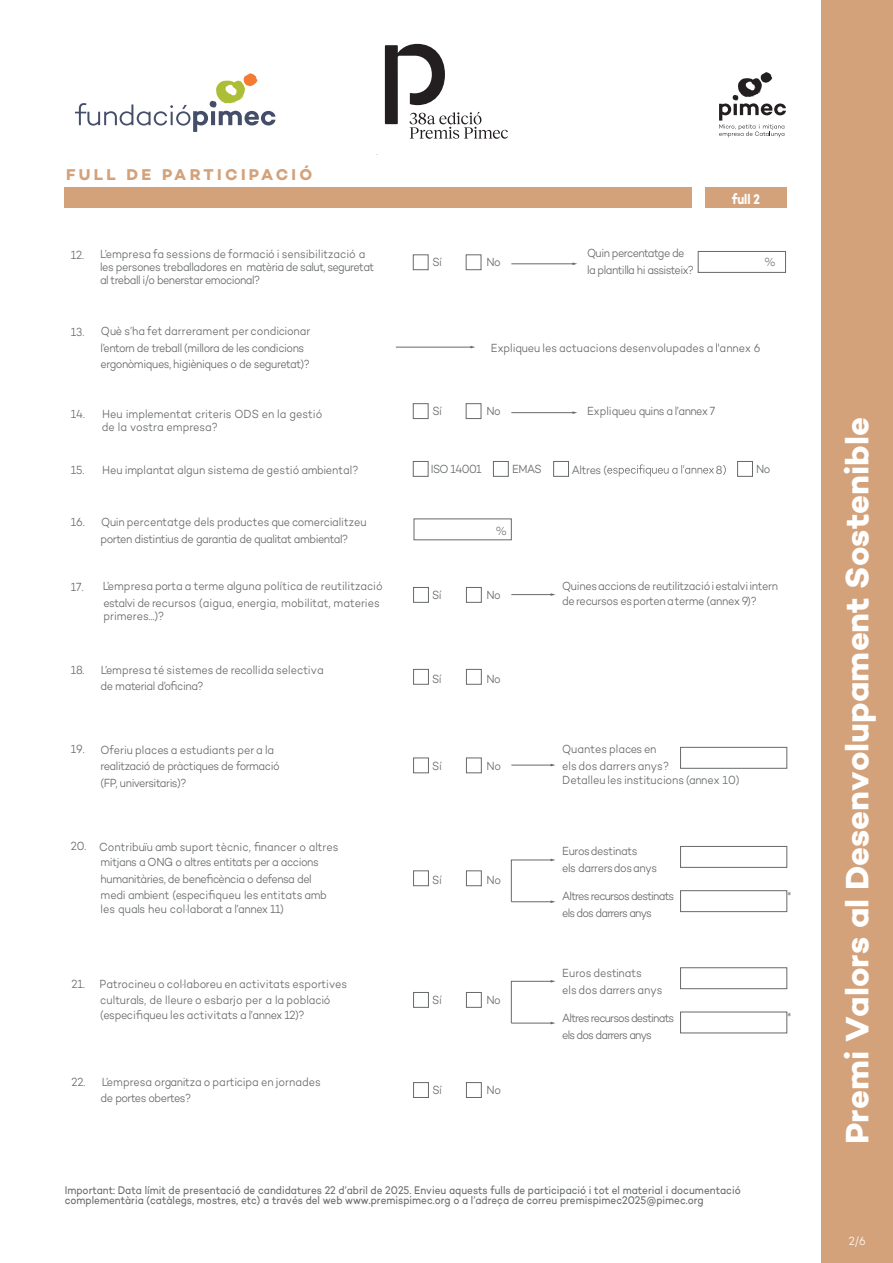
<style>
.page{position:relative;width:893px;height:1263px;background:#fff}
.page>*{position:absolute;margin:0;border:0;box-sizing:border-box;transform-origin:0 0}
.t1{font:700 33px "Campton";color:#fff}
.t2{font:700 15.9px "Campton";letter-spacing:.21em;color:#d3a27b}
.t3{font:700 14.25px "Campton";color:#fff;scale:.8 1}
.t4{font:300 12px/16.5px "Campton";color:#66696a;scale:.9 1}
.t5{font:300 12px/16.5px "Campton";letter-spacing:-.03em;color:#66696a;scale:.9 1}
.t6{font:300 12px/16.5px "Campton";letter-spacing:-.075em;color:#66696a;scale:.9 1}
.t7{font:300 12px/16.5px "Campton";letter-spacing:-.05em;color:#66696a;scale:.9 1}
.t8{font:300 12px "Campton";color:#fff;scale:.89 1}
.t9{font:11.25px/10.2px "Campton";color:#66696a;scale:.89 1}
</style>
<div class="page">
<div style="left:821px;top:0;width:72px;height:1263px;background:#d3a27b"></div>
<div style="left:64px;top:187px;width:628px;height:21px;background:#d3a27b"></div>
<div style="left:705px;top:187px;width:82px;height:21px;background:#d3a27b"></div>
<div style="left:414px;top:519px;width:98px;height:21px;border:1px solid #66696a"></div>
<div style="left:680px;top:747px;width:107px;height:21px;border:1px solid #66696a"></div>
<hr style="left:511px;top:765px;width:40px;height:1px;background:#66696a">
<svg style="left:413px;top:757px;width:69px;height:16px"></svg>
<hr style="left:511px;top:594px;width:40px;height:1px;background:#66696a">
<svg style="left:413px;top:587px;width:69px;height:16px"></svg>
<svg style="left:413px;top:669px;width:69px;height:16px"></svg>
<div style="left:680px;top:846px;width:107px;height:21px;border:1px solid #66696a"></div>
<div style="left:680px;top:890px;width:107px;height:22px;border:1px solid #66696a"></div>
<svg style="left:511px;top:859px;width:44px;height:44px"></svg>
<svg style="left:413px;top:870px;width:69px;height:16px"></svg>
<div style="left:680px;top:967px;width:107px;height:22px;border:1px solid #66696a"></div>
<svg style="left:511px;top:980px;width:44px;height:44px"></svg>
<svg style="left:413px;top:992px;width:69px;height:16px"></svg>
<svg style="left:413px;top:1082px;width:69px;height:16px"></svg>
<hr style="left:396px;top:347px;width:75px;height:1px;background:#66696a">
<div style="left:698px;top:251px;width:88px;height:22px;border:1px solid #66696a"></div>
<hr style="left:511px;top:264px;width:62px;height:1px;background:#66696a">
<svg style="left:413px;top:254px;width:68px;height:16px"></svg>
<div style="left:413px;top:461px;width:15px;height:16px;border:1px solid #66696a"></div>
<div style="left:493px;top:461px;width:16px;height:16px;border:1px solid #66696a"></div>
<div style="left:553px;top:461px;width:16px;height:16px;border:1px solid #66696a"></div>
<div style="left:737px;top:461px;width:16px;height:16px;border:1px solid #66696a"></div>
<hr style="left:511px;top:412px;width:62px;height:1px;background:#66696a">
<svg style="left:572px;top:411px;width:5px;height:3px"></svg>
<svg style="left:413px;top:403px;width:68px;height:16px"></svg>
<svg style="left:716px;top:343px;width:3px;height:9px"></svg>
<svg style="left:607px;top:464px;width:119px;height:12px"></svg>
<svg style="left:75px;top:73px;width:200px;height:59px"></svg>
<svg style="left:719px;top:72px;width:67px;height:65px"></svg>
<svg style="left:385px;top:44px;width:123px;height:95px"></svg>
<h2 class="t2" style="left:66px;top:165px;width:248px">FULL DE PARTICIPACIÓ</h2>
<p class="t5" style="left:71px;top:246px;width:16px">12.</p>
<p class="t5" style="left:100px;top:247px;width:306px;line-height:12.9px">L’empresa fa sessions de formació i sensibilització a les persones treballadores en matèria de salut, seguretat al treball i/o benerstar emocional?</p>
<p class="t5" style="left:71px;top:323px;width:16px">13.</p>
<p class="t5" style="left:71px;top:406px;width:17px">14.</p>
<p class="t5" style="left:101px;top:323px;width:235px">Què s’ha fet darrerament per condicionar l’entorn de treball (millora de les condicions</p>
<p class="t5" style="left:101px;top:356px;width:234px">ergonòmiques, higièniques o de seguretat)?</p>
<p class="t4" style="left:102px;top:407px;width:246px;line-height:12.9px">Heu implementat criteris ODS en la gestió de la vostra empresa?</p>
<p class="t5" style="left:432px;top:254px;width:12px">Sí</p>
<p class="t5" style="left:486px;top:254px;width:18px">No</p>
<p class="t7" style="left:587px;top:245px;width:120px">Quin percentatge de la plantilla hi assisteix?</p>
<p class="t3" style="left:732px;top:190px;width:36px">full 2</p>
<p class="t5" style="left:764px;top:254px;width:15px">%</p>
<p class="t4" style="left:491px;top:339px;width:301px">Expliqueu les actuacions desenvolupades a annex 6</p>
<p class="t5" style="left:432px;top:403px;width:12px">Sí</p>
<p class="t5" style="left:486px;top:403px;width:18px">No</p>
<p class="t5" style="left:587px;top:403px;width:144px">Expliqueu quins a l’annex 7</p>
<p class="t5" style="left:71px;top:461px;width:17px">15.</p>
<p class="t4" style="left:102px;top:461px;width:286px">Heu implantat algun sistema de gestió ambiental?</p>
<p class="t7" style="left:431px;top:461px;width:58px">ISO 14001</p>
<p class="t5" style="left:512px;top:461px;width:34px">EMAS</p>
<p class="t5" style="left:572px;top:461px;width:41px">Altres (</p>
<p class="t5" style="left:756px;top:461px;width:18px">No</p>
<p class="t5" style="left:716px;top:461px;width:9px">8</p>
<p class="t5" style="left:71px;top:514px;width:17px">16.</p>
<p class="t5" style="left:101px;top:514px;width:297px">Quin percentatge dels productes que comercialitzeu porten distintius de garantia de qualitat ambiental?</p>
<p class="t5" style="left:495px;top:523px;width:15px">%</p>
<p class="t5" style="left:71px;top:578px;width:16px">17.</p>
<p class="t4" style="left:103px;top:578px;width:312px">L’empresa porta a terme alguna política de reutilització estalvi de recursos (aigua, energia, mobilitat, materies</p>
<p class="t4" style="left:103px;top:607px;width:69px">primeres...)?</p>
<p class="t5" style="left:432px;top:587px;width:12px">Sí</p>
<p class="t5" style="left:486px;top:587px;width:18px">No</p>
<p class="t5" style="left:562px;top:578px;width:241px;line-height:14.5px">Quines accions de reutilització i estalvi intern de recursos es porten a terme (annex )?</p>
<p class="t5" style="left:742px;top:592px;width:9px">9</p>
<p class="t4" style="left:101px;top:661px;width:249px;text-indent:-30px">18. L’empresa té sistemes de recollida selectiva de material d’oficina?</p>
<p class="t5" style="left:432px;top:670px;width:12px">Sí</p>
<p class="t5" style="left:486px;top:670px;width:18px">No</p>
<p class="t5" style="left:71px;top:740px;width:17px">19.</p>
<p class="t5" style="left:100px;top:741px;width:201px">Oferiu places a estudiants per a la realització de pràctiques de formació</p>
<p class="t5" style="left:101px;top:774px;width:97px">(FP, universitaris)?</p>
<p class="t5" style="left:432px;top:758px;width:12px">Sí</p>
<p class="t5" style="left:486px;top:758px;width:18px">No</p>
<p class="t4" style="left:562px;top:741px;width:120px">Quantes places en els dos darrers anys?</p>
<p class="t4" style="left:562px;top:772px;width:198px">Detalleu les institucions (annex 10)</p>
<p class="t5" style="left:71px;top:837px;width:19px">20.</p>
<p class="t4" style="left:99px;top:838px;width:267px">Contribuïu amb suport tècnic, financer o altres</p>
<p class="t5" style="left:101px;top:853px;width:244px;line-height:17.2px">mitjans a ONG o altres entitats per a accions humanitàries, de beneficència o defensa del</p>
<p class="t4" style="left:101px;top:887px;width:253px;line-height:14.4px">medi ambient (especifiqueu les entitats amb les quals heu col·laborat a l’annex 11)</p>
<p class="t5" style="left:432px;top:871px;width:12px">Sí</p>
<p class="t5" style="left:486px;top:871px;width:18px">No</p>
<p class="t5" style="left:562px;top:843px;width:107px">Euros destinats<br>els darrers dos anys</p>
<p class="t6" style="left:562px;top:888px;width:126px">Altres recursos destinats els dos darrers anys</p>
<p class="t5" style="left:787px;top:888px;width:6px">*</p>
<p class="t5" style="left:72px;top:976px;width:16px">21.</p>
<p class="t4" style="left:100px;top:975px;width:277px">Patrocineu o col·laboreu en activitats esportives culturals, de lleure o esbarjo per a la població</p>
<p class="t4" style="left:100px;top:1006px;width:229px">(especifiqueu les activitats a l’annex 12)?</p>
<p class="t5" style="left:432px;top:992px;width:12px">Sí</p>
<p class="t5" style="left:486px;top:992px;width:18px">No</p>
<p class="t4" style="left:562px;top:965px;width:113px">Euros destinats<br>els dos darrers anys</p>
<p class="t6" style="left:562px;top:1010px;width:126px">Altres recursos destinats els dos darrers anys</p>
<p class="t5" style="left:787px;top:1009px;width:6px">*</p>
<p class="t5" style="left:72px;top:1074px;width:17px">22.</p>
<p class="t4" style="left:101px;top:1073px;width:246px">L’empresa organitza o participa en jornades de portes obertes?</p>
<p class="t5" style="left:432px;top:1082px;width:12px">Sí</p>
<p class="t5" style="left:486px;top:1082px;width:18px">No</p>
<p class="t9" style="left:65px;top:1184px;width:761px">Important: Data límit de presentació de candidatures 22 d’abril de 2025. Envieu aquests fulls de participació i tot el material i documentació complementària (catàlegs, mostres, etc) a través del web www.premispimec.org o a l’adreça de correu premispimec2025@pimec.org</p>
<h1 class="t1" style="left:836px;top:1144px;width:728px;rotate:-90deg">Premi Valors al Desenvolupament Sostenible</h1>
<p class="t8" style="left:849px;top:1233px;width:20px">2/6</p>
</div>
